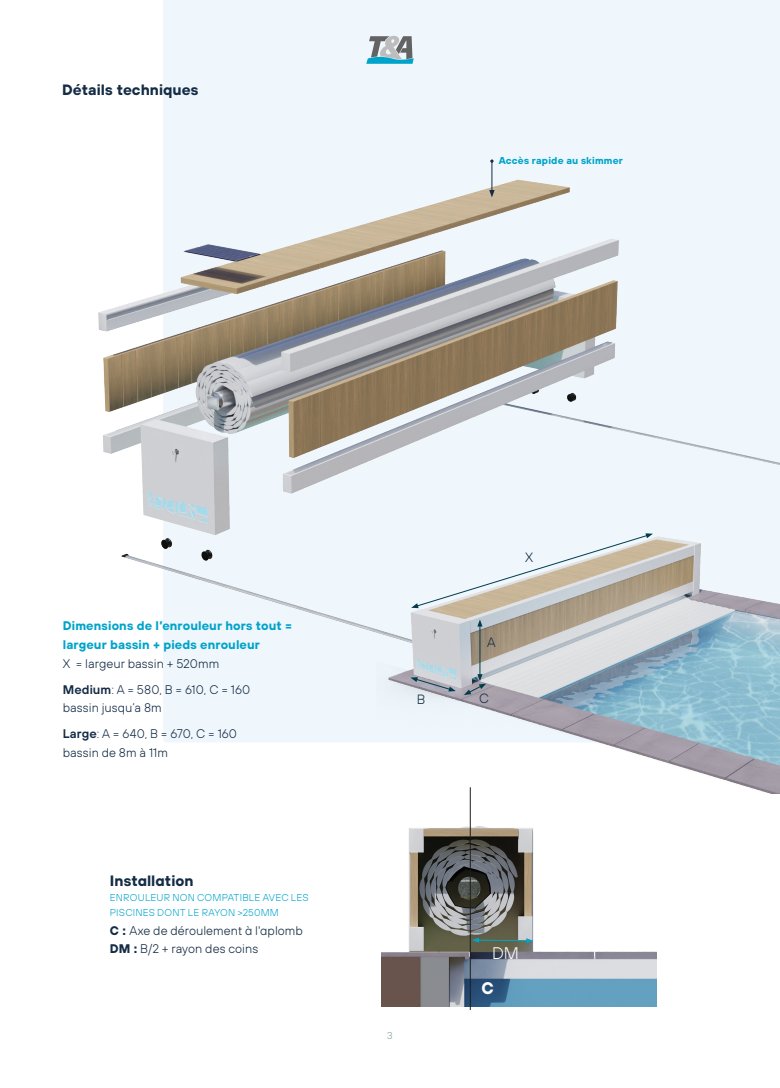
<style>
.page{position:relative;width:780px;height:1088px;background:#fff}
.page>*{position:absolute;margin:0;border:0;box-sizing:border-box;transform-origin:0 0}
.t1{font:300 16.75px "TT Hoves";color:#fff}
.t2{font:700 16.75px "TT Hoves";color:#fff}
.t3{font:700 15px "TT Hoves";color:#142c45}
.Body_Text{font:300 13.5px "TT Hoves";color:#142c45}
.Body_Text-2{font:300 12.5px/18.8px "TT Hoves";letter-spacing:.005em;color:#142c45}
.Body_Text-3{font:700 12.5px/18.8px "TT Hoves";letter-spacing:.01em;color:#00a4ca}
.t4{font:300 10px/15px "TT Hoves";letter-spacing:.015em;color:#00a4ca}
.t5{font:700 10px "TT Hoves";letter-spacing:.02em;color:#00a4ca}
.t6{font:300 10px "TT Hoves";color:#869fa3}
.s1{font-weight:300;color:#142c45}
.s2{font-weight:600}
.s3{font-weight:700}
</style>
<div class="page">
<div style="left:163px;top:0;width:617px;height:742px;background:#f0f7fc"></div>
<img style="left:381px;top:794px;width:275px;height:212px">
<hr style="left:470px;top:787px;width:1px;height:223px;background:#1d1d1b">
<img style="left:98px;top:126px;width:682px;height:582px">
<svg style="left:472px;top:937px;width:61px;height:6px"></svg>
<img style="left:376px;top:457px;width:404px;height:337px">
<svg style="left:411px;top:533px;width:242px;height:75px"></svg>
<svg style="left:410px;top:677px;width:46px;height:14px"></svg>
<hr style="left:479px;top:624px;width:1px;height:52px;background:#003c4b">
<svg style="left:477px;top:619px;width:5px;height:7px"></svg>
<svg style="left:464px;top:674px;width:22px;height:21px"></svg>
<hr style="left:491px;top:161px;width:1px;height:31px;background:#142c45">
<svg style="left:489px;top:190px;width:5px;height:7px"></svg>
<svg style="left:366px;top:36px;width:47px;height:28px"></svg>
<p class="t3" style="left:62px;top:80px;width:138px">Détails techniques</p>
<p class="t5" style="left:498px;top:153px;width:126px">Accès rapide au skimmer</p>
<p class="Body_Text-3" style="left:63px;top:616px;width:231px">Dimensions de l’enrouleur hors tout = largeur bassin + pieds enrouleur<br><span class="s1">X = largeur bassin + 520mm</span></p>
<p class="Body_Text-2" style="left:63px;top:680px;width:189px"><span class="s2">Medium</span>: A = 580, B = 610, C = 160 bassin jusqu’a 8m</p>
<p class="Body_Text-2" style="left:63px;top:724px;width:176px"><span class="s2">Large</span>: A = 640, B = 670, C = 160 bassin de 8m à 11m</p>
<p class="t3" style="left:110px;top:870px;width:85px">Installation</p>
<p class="t4" style="left:110px;top:889px;width:200px">ENROULEUR NON COMPATIBLE AVEC LES<br>PISCINES DONT LE RAYON &gt;250MM</p>
<p class="Body_Text-2" style="left:110px;top:920px;width:194px"><span class="s3">C :</span> Axe de déroulement à l'aplomb</p>
<p class="Body_Text-2" style="left:110px;top:939px;width:150px"><span class="s3">DM :</span> B/2 + rayon des coins</p>
<p class="Body_Text" style="left:525px;top:548px;width:10px">X</p>
<p class="Body_Text" style="left:487px;top:634px;width:10px">A</p>
<p class="Body_Text" style="left:417px;top:691px;width:10px">B</p>
<p class="Body_Text" style="left:479px;top:690px;width:11px">C</p>
<p class="t6" style="left:387px;top:1029px;width:7px">3</p>
<p class="t1" style="left:492px;top:943px;width:29px">DM</p>
<p class="t2" style="left:481px;top:977px;width:14px">C</p>
</div>
